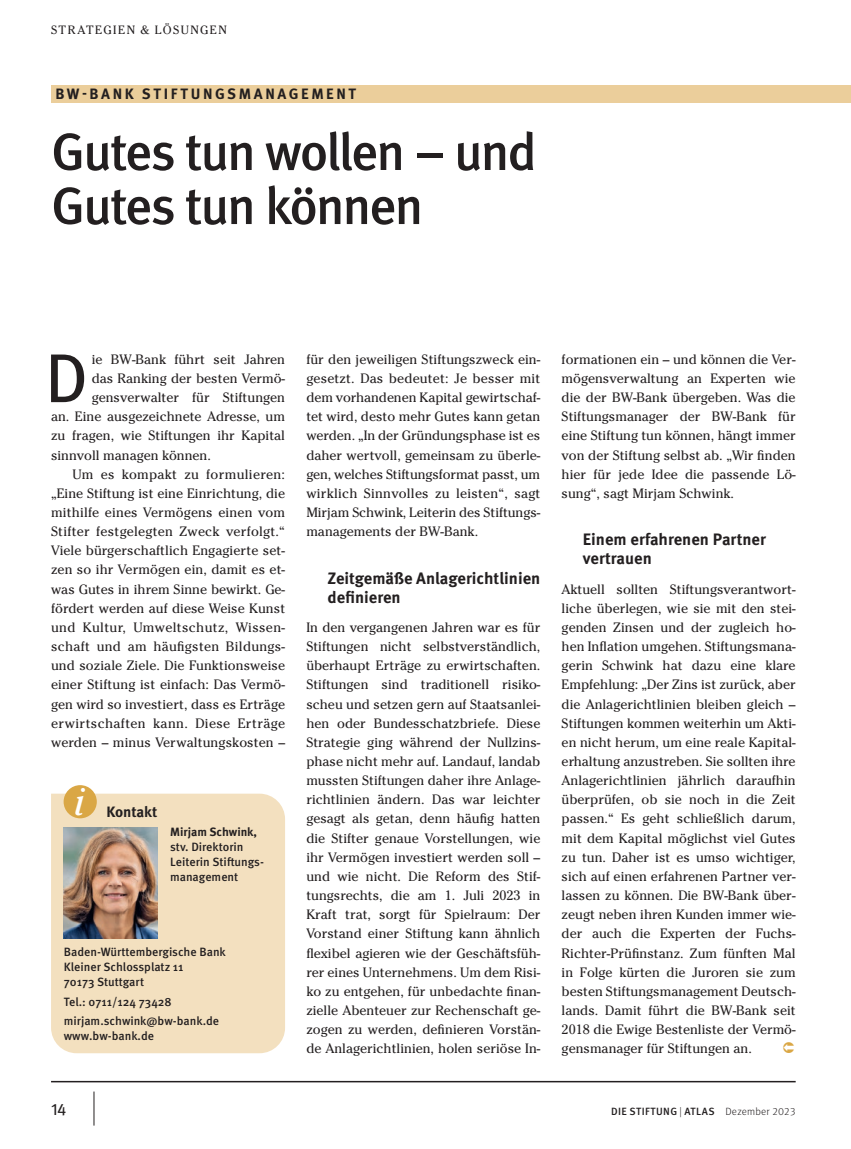
<style>
.page{position:relative;width:851px;height:1149px;background:#fff}
.page>*{position:absolute;margin:0;border:0;box-sizing:border-box;transform-origin:0 0}
.t1{font:69px "Meta OT";color:#231f20}
.t2{font:500 52.5px/54px "Meta OT";letter-spacing:-.045em;color:#231f20}
.t3{font:italic 39px "Cheltenham Std";color:#fff}
.t4{font:700 16.5px/19.2px "Meta OT";color:#231f20}
.t5{font:16.5px "Meta OT";color:#231f20}
.t6{font:700 15px "Meta OT";letter-spacing:.17em;color:#231f20}
.t7{font:700 15px "Meta OT";letter-spacing:-.005em;color:#231f20}
.t8{font:13.5px/19.2px "Cheltenham Std";color:#231f20;text-align:justify}
.t9{font:13.5px "Cheltenham Std";letter-spacing:.025em;color:#231f20}
.t10{font:13.5px "Cheltenham Std";letter-spacing:.02em;color:#231f20}
.t11{font:500 12px/15px "Meta OT";color:#231f20}
.t12{font:12px "Cheltenham Std";letter-spacing:.11em;color:#231f20}
.t13{font:700 12px "Meta OT";color:#231f20}
.t14{font:500 10.5px "Meta OT";letter-spacing:.045em;color:#231f20}
.s1{font-weight:300}
</style>
<div class="page">
<div style="left:51px;top:85px;width:799px;height:17px;background:#ebce9b"></div>
<div style="left:51px;top:793px;width:234px;height:259px;background:#f3e0bf"></div>
<div style="left:64px;top:784px;width:33px;height:34px;background:#daa745;border-radius:50%"></div>
<img style="left:64px;top:827px;width:93px;height:111px">
<hr style="left:51px;top:1080px;width:744px;height:1px;background:#231f20">
<hr style="left:94px;top:1091px;width:1px;height:34px;background:#231f20">
<p class="t12" style="left:51px;top:23px;width:17px">Strategie</p>
<p class="t12" style="left:127px;top:23px;width:102px">n &amp; Lösungen</p>
<p class="t6" style="left:55px;top:84px;width:302px">BW-BANK STIFTUNGSMANAGEMENT</p>
<h2 class="t2" style="left:51px;top:125px;width:487px">Gutes tun wollen – und<br>Gutes tun können</h2>
<h1 class="t1" style="left:45px;top:336px;width:45px">D</h1>
<p class="t8" style="left:92px;top:349px;width:195px">ie BW-Bank führt seit Jahren</p>
<p class="t8" style="left:92px;top:368px;width:195px">das Ranking der besten Vermö-</p>
<p class="t8" style="left:92px;top:388px;width:195px">gensverwalter für Stiftungen</p>
<p class="t8" style="left:51px;top:407px;width:235px">an. Eine ausgezeichnete Adresse, um</p>
<p class="t8" style="left:51px;top:426px;width:235px">zu fragen, wie Stiftungen ihr Kapital</p>
<p class="t8" style="left:51px;top:445px;width:161px">sinnvoll managen können.</p>
<p class="t9" style="left:72px;top:466px;width:214px">Um es kompakt zu formulieren:</p>
<p class="t8" style="left:51px;top:483px;width:235px">„Eine Stiftung ist eine Einrichtung, die</p>
<p class="t8" style="left:51px;top:502px;width:236px">mithilfe eines Vermögens einen vom</p>
<p class="t10" style="left:51px;top:523px;width:235px">Stifter festgelegten Zweck verfolgt.“</p>
<p class="t8" style="left:51px;top:541px;width:235px">Viele bürgerschaftlich Engagierte set-</p>
<p class="t8" style="left:51px;top:560px;width:235px">zen so ihr Vermögen ein, damit es et-</p>
<p class="t8" style="left:51px;top:579px;width:235px">was Gutes in ihrem Sinne bewirkt. Ge-</p>
<p class="t8" style="left:51px;top:598px;width:235px">fördert werden auf diese Weise Kunst</p>
<p class="t9" style="left:51px;top:619px;width:235px">und Kultur, Umweltschutz, Wissen-</p>
<p class="t10" style="left:51px;top:638px;width:235px">schaft und am häufigsten Bildungs-</p>
<p class="t8" style="left:51px;top:655px;width:235px">und soziale Ziele. Die Funktionsweise</p>
<p class="t8" style="left:51px;top:675px;width:235px">einer Stiftung ist einfach: Das Vermö-</p>
<p class="t8" style="left:51px;top:694px;width:235px">gen wird so investiert, dass es Erträge</p>
<p class="t9" style="left:51px;top:715px;width:235px">erwirtschaften kann. Diese Erträge</p>
<p class="t8" style="left:51px;top:732px;width:235px">werden – minus Verwaltungskosten –</p>
<h3 class="t3" style="left:73px;top:778px;width:13px">i</h3>
<p class="t7" style="left:106px;top:801px;width:53px">Kontakt</p>
<p class="t13" style="left:170px;top:824px;width:88px">Mirjam Schwink,</p>
<p class="t11" style="left:170px;top:839px;width:95px">stv. Direktorin<br>Leiterin Stiftungs&shy;management</p>
<p class="t11" style="left:64px;top:944px;width:163px">Baden-Württembergische Bank<br>Kleiner Schlossplatz 11<br>70173 Stuttgart</p>
<p class="t11" style="left:64px;top:991px;width:157px;line-height:19.2px">Tel.: 0711/124 73428 mirjam.schwink@bw-bank.de</p>
<p class="t11" style="left:64px;top:1027px;width:92px">www.bw-bank.de</p>
<p class="t8" style="left:306px;top:349px;width:235px">für den jeweiligen Stiftungszweck ein&shy;gesetzt. Das bedeutet: Je besser mit dem vorhandenen Kapital gewirtschaf&shy;tet wird, desto mehr Gutes kann getan werden. „In der Gründungsphase ist es daher wertvoll, gemeinsam zu überle&shy;gen, welches Stiftungsformat passt, um wirklich Sinnvolles zu leisten“, sagt Mirjam Schwink, Leiterin des Stiftungs&shy;managements der BW-Bank.</p>
<p class="t4" style="left:327px;top:568px;width:214px">Zeitgemäße Anlagerichtlinien definieren</p>
<p class="t8" style="left:306px;top:617px;width:235px">In den vergangenen Jahren war es für Stiftungen nicht selbstverständlich, überhaupt Erträge zu erwirtschaften.<br>Stiftungen sind traditionell risiko&shy;scheu und setzen gern auf Staatsanlei&shy;hen oder Bundesschatzbriefe. Diese Strategie ging während der Nullzins&shy;phase nicht mehr auf. Landauf, landab mussten Stiftungen daher ihre Anlage&shy;richtlinien ändern. Das war leichter gesagt als getan, denn häufig hatten die Stifter genaue Vorstellungen, wie ihr Vermögen investiert werden soll – und wie nicht. Die Reform des Stif&shy;tungsrechts, die am 1. Juli 2023 in Kraft trat, sorgt für Spielraum: Der Vorstand einer Stiftung kann ähnlich flexibel agieren wie der Geschäftsfüh&shy;rer eines Unternehmens. Um dem Risi&shy;ko zu entgehen, für unbedachte finan&shy;zielle Abenteuer zur Rechenschaft ge&shy;zogen zu werden, definieren Vorstän&shy;de Anlagerichtlinien, holen seriöse In-</p>
<p class="t8" style="left:561px;top:349px;width:235px">formationen ein – und können die Ver&shy;mögensverwaltung an Experten wie die der BW-Bank übergeben. Was die Stiftungsmanager der BW-Bank für eine Stiftung tun können, hängt immer von der Stiftung selbst ab. „Wir finden hier für jede Idee die passende Lö&shy;sung“, sagt Mirjam Schwink.</p>
<p class="t4" style="left:583px;top:530px;width:184px">Einem erfahrenen Partner vertrauen</p>
<p class="t8" style="left:561px;top:579px;width:235px">Aktuell sollten Stiftungsverantwort&shy;liche überlegen, wie sie mit den stei&shy;genden Zinsen und der zugleich ho&shy;hen Inflation umgehen. Stiftungsmana&shy;gerin Schwink hat dazu eine klare Empfehlung: „Der Zins ist zurück, aber die Anlagerichtlinien bleiben gleich – Stiftungen kommen weiterhin um Akti&shy;en nicht herum, um eine reale Kapital&shy;erhaltung anzustreben. Sie sollten ihre Anlagerichtlinien jährlich daraufhin überprüfen, ob sie noch in die Zeit passen.“ Es geht schließlich darum, mit dem Kapital möglichst viel Gutes zu tun. Daher ist es umso wichtiger, sich auf einen erfahrenen Partner ver&shy;lassen zu können. Die BW-Bank über&shy;zeugt neben ihren Kunden immer wie&shy;der auch die Experten der Fuchs-Richter-Prüfinstanz. Zum fünften Mal in Folge kürten die Juroren sie zum besten Stiftungsmanagement Deutsch&shy;lands. Damit führt die BW-Bank seit 2018 die Ewige Bestenliste der Vermö&shy;gensmanager für Stiftungen an.</p>
<p class="t5" style="left:51px;top:1098px;width:17px">14</p>
<p class="t14" style="left:611px;top:1104px;width:186px">DIE STIFTUNG <span class="s1">|</span> ATLAS <span class="s1">Dezember 2023</span></p>
</div>
